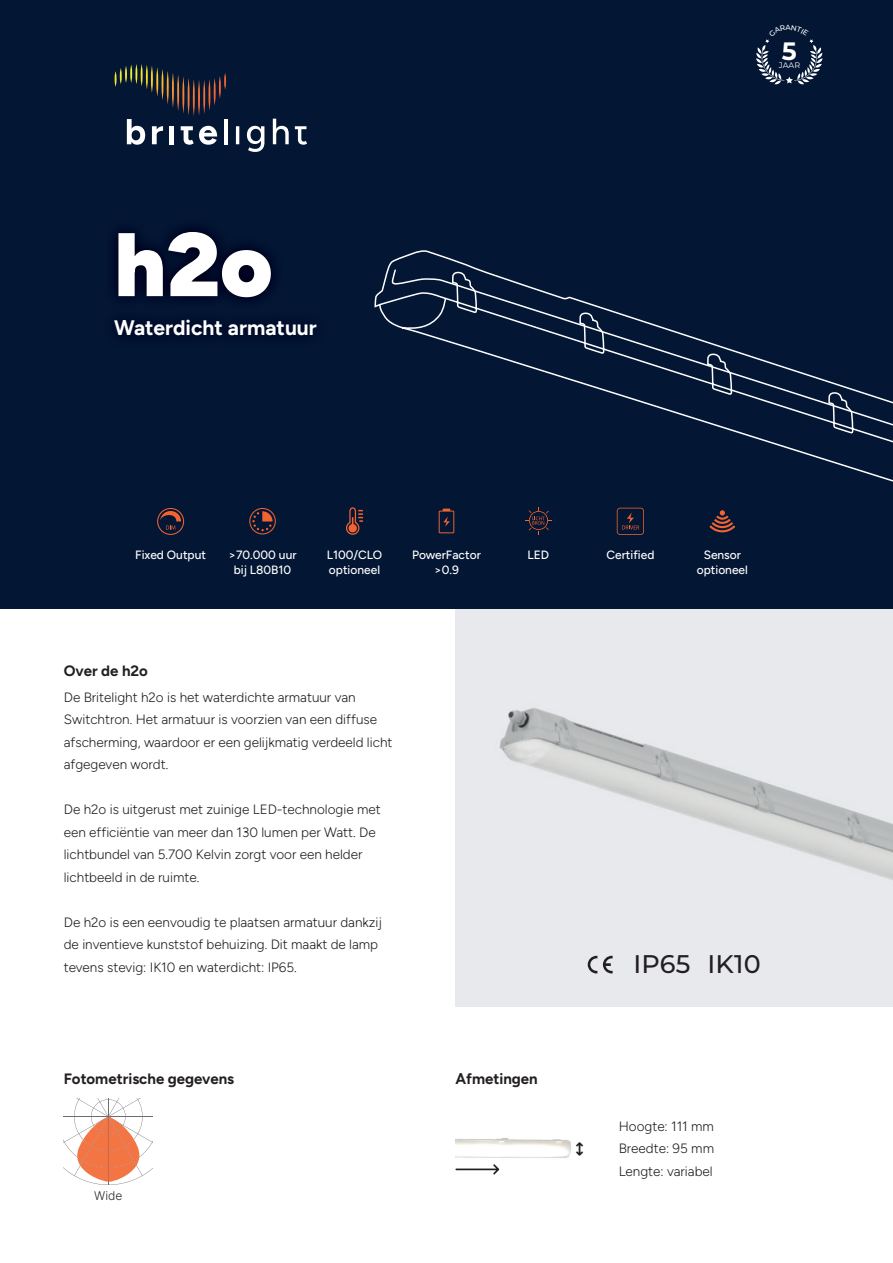
<style>
.page{position:relative;width:893px;height:1263px;background:#fff}
.page>*{position:absolute;margin:0;border:0;box-sizing:border-box;transform-origin:0 0}
.t1{font:900 90px "Figtree";color:#fff}
.t2{font:500 25.5px "Montserrat";color:#231f20}
.t3{font:700 25.2px "Montserrat";color:#fff}
.t4{font:700 21px "Figtree";color:#fff}
.t5{font:700 15px "Figtree";color:#231f20}
.t6{font:300 13.5px/22.5px "Figtree";color:#231f20}
.t7{font:500 12px/14.4px "Figtree";color:#fff;text-align:center}
.t8{font:300 12px "Inter";color:#24272a}
.t9{font:8.1px "Montserrat";color:#fff}
</style>
<div class="page">
<div style="left:455px;top:608px;width:438px;height:399px;background:#e8e9ed"></div>
<div style="left:0;top:0;width:893px;height:608px;background:#031634"></div>
<svg style="left:390px;top:269px;width:503px;height:213px"></svg>
<img style="left:455px;top:1138px;width:116px;height:32px">
<svg style="left:455px;top:1164px;width:44px;height:10px"></svg>
<svg style="left:64px;top:1099px;width:89px;height:86px"></svg>
<svg style="left:439px;top:509px;width:15px;height:24px"></svg>
<svg style="left:157px;top:508px;width:27px;height:27px"></svg>
<svg style="left:346px;top:507px;width:17px;height:28px"></svg>
<svg style="left:249px;top:508px;width:27px;height:26px"></svg>
<svg style="left:525px;top:507px;width:27px;height:27px"></svg>
<svg style="left:617px;top:508px;width:27px;height:27px"></svg>
<svg style="left:709px;top:510px;width:26px;height:22px"></svg>
<svg style="left:127px;top:119px;width:18px;height:26px"></svg>
<svg style="left:152px;top:126px;width:11px;height:18px"></svg>
<div style="left:169px;top:126px;width:5px;height:18px;background:#fff"></div>
<svg style="left:181px;top:126px;width:36px;height:19px"></svg>
<hr style="left:224px;top:119px;width:3px;height:25px;background:#fff">
<hr style="left:236px;top:126px;width:3px;height:18px;background:#fff">
<svg style="left:247px;top:126px;width:17px;height:26px"></svg>
<svg style="left:273px;top:119px;width:16px;height:25px"></svg>
<svg style="left:295px;top:126px;width:12px;height:19px"></svg>
<svg style="left:115px;top:65px;width:17px;height:22px"></svg>
<img style="left:135px;top:64px;width:2px;height:20px">
<img style="left:141px;top:64px;width:2px;height:22px">
<img style="left:146px;top:65px;width:2px;height:24px">
<img style="left:151px;top:66px;width:2px;height:26px">
<img style="left:156px;top:67px;width:2px;height:29px">
<img style="left:162px;top:69px;width:1px;height:31px">
<img style="left:167px;top:71px;width:2px;height:33px">
<img style="left:172px;top:73px;width:2px;height:35px">
<img style="left:177px;top:75px;width:2px;height:36px">
<img style="left:182px;top:77px;width:2px;height:36px">
<img style="left:188px;top:78px;width:2px;height:37px">
<img style="left:193px;top:79px;width:2px;height:37px">
<img style="left:198px;top:80px;width:2px;height:35px">
<img style="left:203px;top:80px;width:2px;height:34px">
<img style="left:208px;top:80px;width:2px;height:30px">
<img style="left:214px;top:78px;width:2px;height:27px">
<img style="left:219px;top:76px;width:2px;height:22px">
<svg style="left:224px;top:73px;width:2px;height:16px"></svg>
<svg style="left:588px;top:956px;width:9px;height:17px"></svg>
<svg style="left:603px;top:956px;width:10px;height:17px"></svg>
<img style="left:499px;top:708px;width:394px;height:172px">
<svg style="left:756px;top:39px;width:67px;height:45px"></svg>
<h1 class="t1" style="left:114px;top:208px;width:160px">h2o</h1>
<h3 class="t4" style="left:114px;top:315px;width:204px">Waterdicht armatuur</h3>
<h3 class="t3" style="left:782px;top:32px;width:16px">5</h3>
<p class="t9" style="left:779px;top:60px;width:23px">JAAR</p>
<p class="t7" style="left:327px;top:548px;width:57px;text-align:left">L100/CLO optioneel</p>
<p class="t7" style="left:606px;top:548px;width:49px">Certified</p>
<p class="t7" style="left:135px;top:548px;width:72px">Fixed Output</p>
<p class="t7" style="left:229px;top:548px;width:70px">&gt;70.000 uur bij L80B10</p>
<p class="t7" style="left:528px;top:548px;width:23px">LED</p>
<p class="t7" style="left:697px;top:548px;width:53px">Sensor optioneel</p>
<p class="t7" style="left:412px;top:548px;width:70px">PowerFactor &gt;0.9</p>
<p class="t5" style="left:64px;top:661px;width:86px">Over de h2o</p>
<p class="t6" style="left:64px;top:686px;width:330px">De Britelight h2o is het waterdichte armatuur van Switchtron. Het armatuur is voorzien van een diffuse afscherming, waardoor er een gelijkmatig verdeeld licht afgegeven wordt.</p>
<p class="t6" style="left:64px;top:798px;width:318px">De h2o is uitgerust met zuinige LED-technologie met een efficiëntie van meer dan 130 lumen per Watt. De lichtbundel van 5.700 Kelvin zorgt voor een helder lichtbeeld in de ruimte.</p>
<p class="t6" style="left:64px;top:911px;width:320px">De h2o is een eenvoudig te plaatsen armatuur dankzij de inventieve kunststof behuizing. Dit maakt de lamp tevens stevig: IK10 en waterdicht: IP65.</p>
<p class="t5" style="left:64px;top:1070px;width:172px">Fotometrische gegevens</p>
<p class="t5" style="left:455px;top:1070px;width:84px">Afmetingen</p>
<p class="t8" style="left:94px;top:1187px;width:30px">Wide</p>
<h2 class="t2" style="left:634px;top:946px;width:129px">IP65 IK10</h2>
<p class="t6" style="left:619px;top:1115px;width:97px;text-align:justify">Hoogte: 111 mm Breedte: 95 mm Lengte: variabel</p>
</div>
